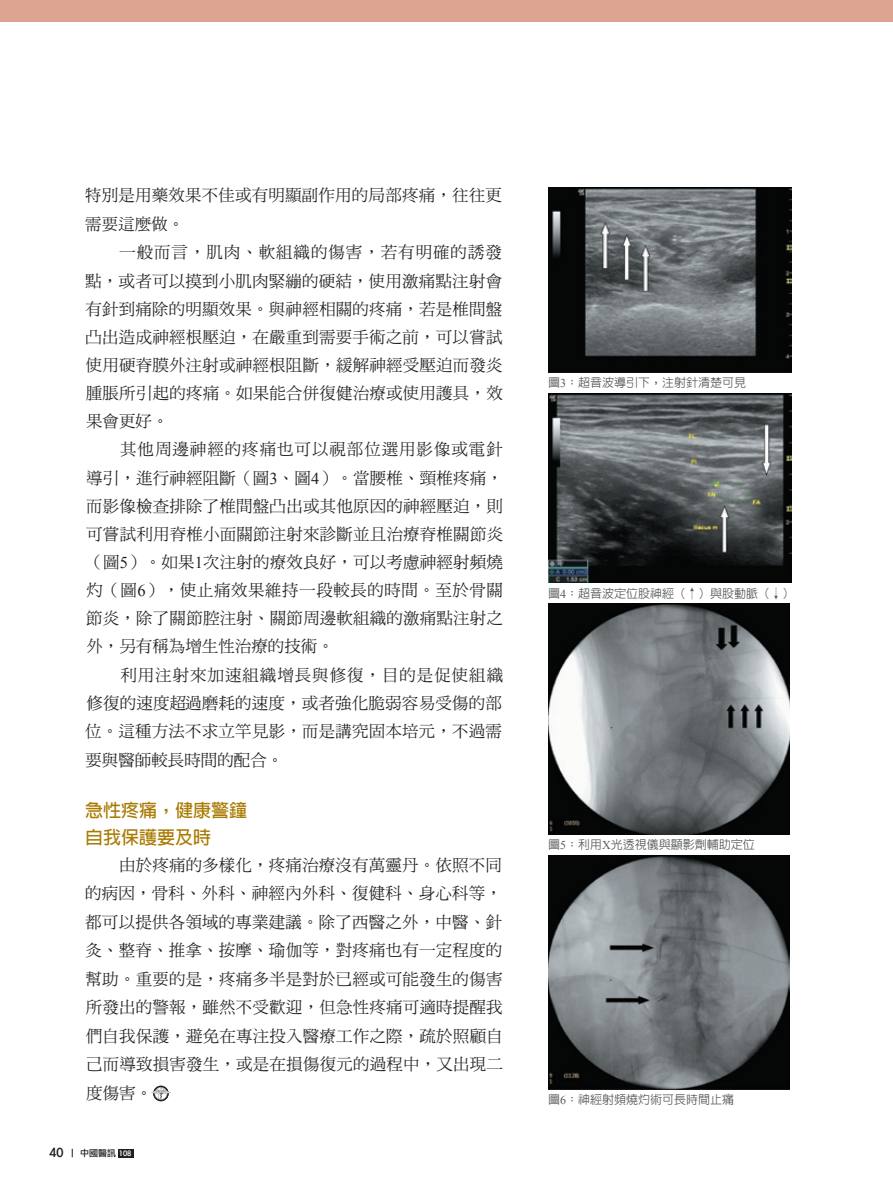
<style>
.page{position:relative;width:893px;height:1191px;background:#fff}
.page>*{position:absolute;margin:0;border:0;box-sizing:border-box;transform-origin:0 0}
.t1{font:700 18px/27px "Lin Gothic";color:#a97b04}
.t2{font:16.5px/28.2px "DF Ming Std W5";letter-spacing:.01em;color:#231f20;text-align:justify}
.t3{font:500 12px "Lin Gothic";color:#57585a}
.t4{font:9px "Li Gothic Med";color:#231f20}
.s1{font-family:"Times New Roman"}
.s2{font-size:15px}
.s3{color:#fff}
.s4{font-family:"Times New Roman";font-weight:400}
</style>
<div class="page">
<svg style="left:153px;top:1085px;width:16px;height:16px"></svg>
<svg style="left:151px;top:1087px;width:20px;height:12px"></svg>
<div style="left:118px;top:1148px;width:15px;height:9px;background:#231f20"></div>
<div style="left:0;top:0;width:893px;height:21px;background:#dda591"></div>
<img style="left:548px;top:187px;width:243px;height:186px">
<img style="left:548px;top:393px;width:243px;height:189px">
<img style="left:548px;top:603px;width:241px;height:231px">
<img style="left:548px;top:855px;width:241px;height:234px">
<p class="t2" style="left:85px;top:181px;width:418px">特別是用藥效果不佳或有明顯副作用的局部疼痛，往往更需要這麼做。</p>
<p class="t2" style="left:85px;top:238px;width:419px;text-indent:34px">一般而言，肌肉、軟組織的傷害，若有明確的誘發點，或者可以摸到小肌肉緊繃的硬結，使用激痛點注射會有針到痛除的明顯效果。與神經相關的疼痛，若是椎間盤凸出造成神經根壓迫，在嚴重到需要手術之前，可以嘗試使用硬脊膜外注射或神經根阻斷，緩解神經受壓迫而發炎腫脹所引起的疼痛。如果能合併復健治療或使用護具，效果會更好。</p>
<p class="t2" style="left:86px;top:435px;width:419px;text-indent:34px">其他周邊神經的疼痛也可以視部位選用影像或電針導引，進行神經阻斷（圖<span class="s1">3</span>、圖<span class="s1">4</span>）。當腰椎、頸椎疼痛，而影像檢查排除了椎間盤凸出或其他原因的神經壓迫，則可嘗試利用脊椎小面關節注射來診斷並且治療脊椎關節炎（圖<span class="s1">5</span>）。如果<span class="s1">1</span>次注射的療效良好，可以考慮神經射頻燒灼（圖<span class="s1">6</span>），使止痛效果維持一段較長的時間。至於骨關節炎，除了關節腔注射、關節周邊軟組織的激痛點注射之外，另有稱為增生性治療的技術。</p>
<p class="t2" style="left:85px;top:660px;width:420px;text-indent:35px">利用注射來加速組織增長與修復，目的是促使組織修復的速度超過磨耗的速度，或者強化脆弱容易受傷的部位。這種方法不求立竿見影，而是講究固本培元，不過需要與醫師較長時間的配合。</p>
<p class="t1" style="left:85px;top:796px;width:163px">急性疼痛，健康警鐘自我保護要及時</p>
<p class="t2" style="left:85px;top:850px;width:419px;text-indent:34px">由於疼痛的多樣化，疼痛治療沒有萬靈丹。依照不同的病因，骨科、外科、神經內外科、復健科、身心科等，都可以提供各領域的專業建議。除了西醫之外，中醫、針灸、整脊、推拿、按摩、瑜伽等，對疼痛也有一定程度的幫助。重要的是，疼痛多半是對於已經或可能發生的傷害所發出的警報，雖然不受歡迎，但急性疼痛可適時提醒我們自我保護，避免在專注投入醫療工作之際，疏於照顧自己而導致損害發生，或是在損傷復元的過程中，又出現二度傷害。</p>
<p class="t4" style="left:50px;top:1148px;width:83px"><span class="s2">40</span> 中國醫訊 <span class="s3">108</span></p>
<p class="t3" style="left:548px;top:377px;width:199px">圖<span class="s4">3</span>：超音波導引下，注射針清楚可見</p>
<p class="t3" style="left:548px;top:587px;width:247px">圖<span class="s4">4</span>：超音波定位股神經（↑）與股動脈（↓）</p>
<p class="t3" style="left:548px;top:839px;width:208px">圖<span class="s4">5</span>：利用<span class="s4">X</span>光透視儀與顯影劑輔助定位</p>
<p class="t3" style="left:548px;top:1093px;width:187px">圖<span class="s4">6</span>：神經射頻燒灼術可長時間止痛</p>
</div>
